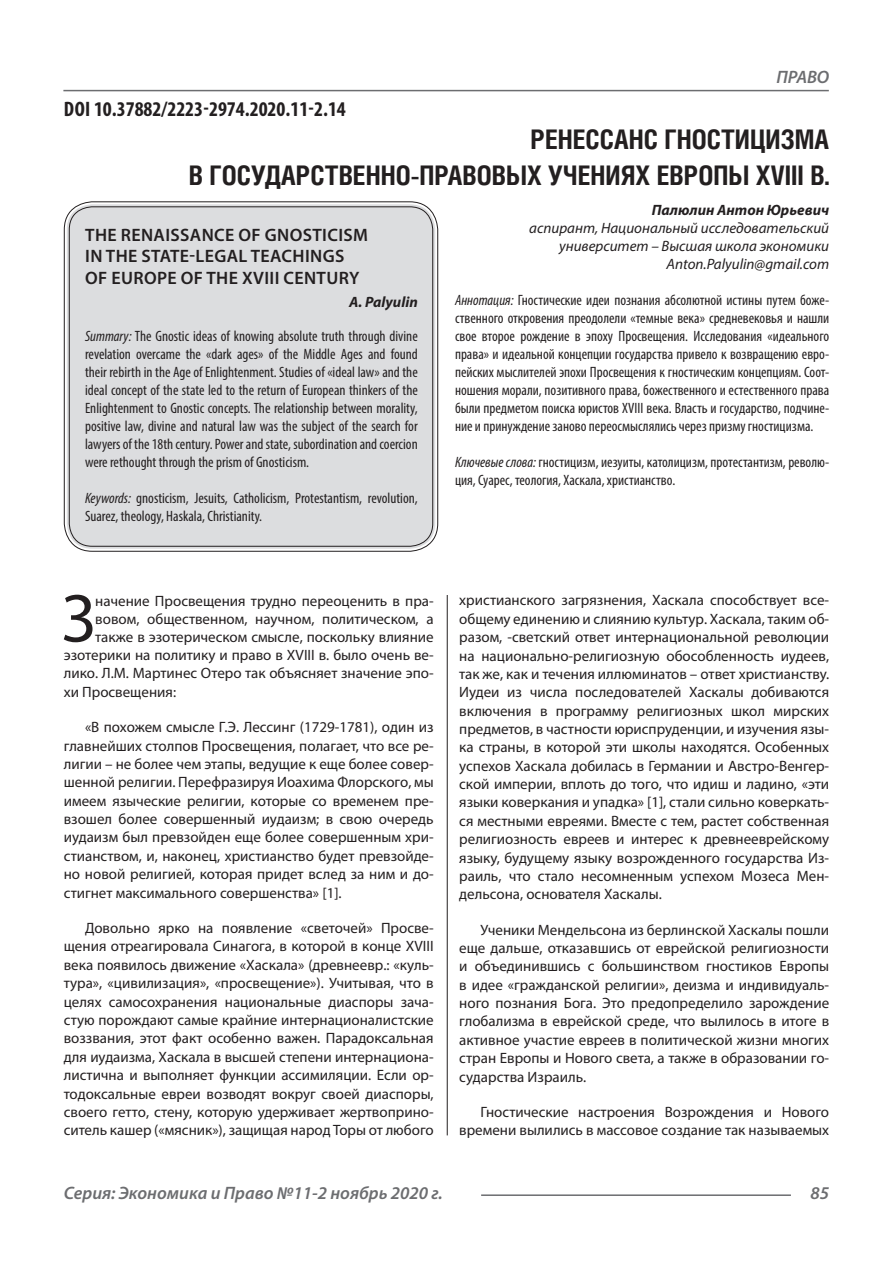
<style>
.page{position:relative;width:893px;height:1263px;background:#fff}
.page>*{position:absolute;margin:0;border:0;box-sizing:border-box;transform-origin:0 0}
.Статья_текст_первый{font:68.4px "Myriad Pro";color:#231f20}
.Статья_название{font:700 27px "Helios Cond C";color:#231f20}
.ДОИ{font:700 condensed 21px "Myriad Pro";color:#231f20}
.Статья_название_англ{font:600 18px "Myriad Pro";letter-spacing:.02em;color:#231f20}
.t1{font:italic 600 18px "Myriad Pro";color:#6c6d70}
.Статья_текст{font:15px/18.3px "Myriad Pro";color:#231f20;text-align:justify}
.Статья_аннотация_тек{font:condensed 15px/18px "Myriad Pro";color:#231f20;text-align:justify}
.Статья_аннотация_анг{font:condensed 15px/18px "Myriad Pro";color:#231f20;text-align:justify}
.Статья_текст_первый-2{font:15px "Myriad Pro";color:#231f20}
.Статья_автор_инфо{font:italic 15px/18px "Myriad Pro";color:#231f20;text-align:right}
.Статья_автор_фио_рус{font:italic 700 15px "Myriad Pro";color:#231f20}
.Статья_автор_англ{font:italic 700 15px "Myriad Pro";color:#231f20}
.s1{font-style:italic}
</style>
<div class="page">
<hr style="left:447px;top:128px;width:1px;height:1007px;background:#231f20">
<hr style="left:63px;top:90px;width:766px;height:1px;background:#6c6d70">
<hr style="left:481px;top:1194px;width:310px;height:2px;background:#6c6d70">
<div style="left:67px;top:204px;width:368px;height:345px;background:#dcdddf;border-radius:26px"></div>
<div style="left:69px;top:206px;width:364px;height:341px;border:1px solid #231f20;border-radius:23px"></div>
<p class="ДОИ" style="left:64px;top:96px;width:283px">DOI 10.37882/2223-2974.2020.11-2.14</p>
<p class="t1" style="left:776px;top:66px;width:54px">ПРАВО</p>
<p class="Статья_название" style="left:530px;top:124px;width:300px">РЕНЕССАНС ГНОСТИЦИЗМА</p>
<p class="Статья_название" style="left:189px;top:160px;width:642px">В ГОСУДАРСТВЕННО-ПРАВОВЫХ УЧЕНИЯХ ЕВРОПЫ XVIII В.</p>
<p class="Статья_автор_фио_рус" style="left:652px;top:200px;width:179px">Палюлин Антон Юрьевич</p>
<p class="Статья_автор_инфо" style="left:529px;top:218px;width:301px">аспирант, Национальный исследовательский университет – Высшая школа экономики</p>
<p class="Статья_автор_инфо" style="left:666px;top:254px;width:164px">Anton.Palyulin@gmail.com</p>
<p class="Статья_аннотация_тек" style="left:455px;top:291px;width:376px"><span class="s1">Аннотация:</span> Гностические идеи познания абсолютной истины путем боже&shy;ственного откровения преодолели «темные века» средневековья и нашли свое второе рождение в эпоху Просвещения. Исследования «идеального права» и идеальной концепции государства привело к возвращению евро&shy;пейских мыслителей эпохи Просвещения к гностическим концепциям. Соот&shy;ношения морали, позитивного права, божественного и естественного права были предметом поиска юристов XVIII века. Власть и государство, подчине&shy;ние и принуждение заново переосмыслялись через призму гностицизма.</p>
<p class="Статья_аннотация_тек" style="left:455px;top:453px;width:376px"><span class="s1">Ключевые слова:</span> гностицизм, иезуиты, католицизм, протестантизм, револю&shy;ция, Суарес, теология, Хаскала, христианство.</p>
<p class="Статья_название_англ" style="left:85px;top:223px;width:284px">THE RENAISSANCE OF GNOSTICISM</p>
<p class="Статья_название_англ" style="left:85px;top:245px;width:261px">IN THE STATE-LEGAL TEACHINGS</p>
<p class="Статья_название_англ" style="left:85px;top:266px;width:276px">OF EUROPE OF THE XVIII CENTURY</p>
<p class="Статья_автор_англ" style="left:349px;top:292px;width:70px">A. Palyulin</p>
<p class="Статья_аннотация_анг" style="left:85px;top:327px;width:334px"><span class="s1">Summary:</span> The Gnostic ideas of knowing absolute truth through divine revelation overcame the «dark ages» of the Middle Ages and found their rebirth in the Age of Enlightenment. Studies of «ideal law» and the ideal concept of the state led to the return of European thinkers of the Enlightenment to Gnostic concepts. The relationship between morality, positive law, divine and natural law was the subject of the search for lawyers of the 18th century. Power and state, subordination and coercion were rethought through the prism of Gnosticism.</p>
<p class="Статья_аннотация_анг" style="left:85px;top:489px;width:334px"><span class="s1">Keywords:</span> gnosticism, Jesuits, Catholicism, Protestantism, revolution,<br>Suarez, theology, Haskala, Christianity.</p>
<p class="Статья_текст_первый" style="left:62px;top:576px;width:35px">З</p>
<p class="Статья_текст_первый-2" style="left:95px;top:591px;width:340px">начение Просвещения трудно переоценить в пра-</p>
<p class="Статья_текст_первый-2" style="left:95px;top:609px;width:340px">вовом, общественном, научном, политическом, а</p>
<p class="Статья_текст_первый-2" style="left:95px;top:627px;width:340px">также в эзотерическом смысле, поскольку влияние</p>
<p class="Статья_текст_первый-2" style="left:64px;top:646px;width:371px">эзотерики на политику и право в XVIII в. было очень ве-</p>
<p class="Статья_текст_первый-2" style="left:64px;top:664px;width:371px">лико. Л.М. Мартинес Отеро так объясняет значение эпо-</p>
<p class="Статья_текст_первый-2" style="left:64px;top:682px;width:114px">хи Просвещения:</p>
<p class="Статья_текст" style="left:64px;top:718px;width:371px;text-indent:21px">«В похожем смысле Г.Э. Лессинг (1729-1781), один из главнейших столпов Просвещения, полагает, что все ре&shy;лигии – не более чем этапы, ведущие к еще более совер&shy;шенной религии. Перефразируя Иоахима Флорского, мы имеем языческие религии, которые со временем пре&shy;взошел более совершенный иудаизм; в свою очередь иудаизм был превзойден еще более совершенным хри&shy;стианством, и, наконец, христианство будет превзойде&shy;но новой религией, которая придет вслед за ним и до&shy;стигнет максимального совершенства» [1].</p>
<p class="Статья_текст" style="left:64px;top:918px;width:371px;text-indent:21px">Довольно ярко на появление «светочей» Просве&shy;щения отреагировала Синагога, в которой в конце XVIII века появилось движение «Хаскала» (древнеевр.: «куль&shy;тура», «цивилизация», «просвещение»). Учитывая, что в целях самосохранения национальные диаспоры зача&shy;стую порождают самые крайние интернационалистские воззвания, этот факт особенно важен. Парадоксальная для иудаизма, Хаскала в высшей степени интернациона&shy;листична и выполняет функции ассимиляции. Если ор&shy;тодоксальные евреи возводят вокруг своей диаспоры, своего гетто, стену, которую удерживает жертвоприно&shy;ситель кашер («мясник»), защищая народ Торы от любого</p>
<p class="Статья_текст" style="left:459px;top:591px;width:371px">христианского загрязнения, Хаскала способствует все&shy;общему единению и слиянию культур. Хаскала, таким об&shy;разом, -светский ответ интернациональной революции на национально-религиозную обособленность иудеев, так же, как и течения иллюминатов – ответ христианству.<br>Иудеи из числа последователей Хаскалы добиваются включения в программу религиозных школ мирских предметов, в частности юриспруденции, и изучения язы&shy;ка страны, в которой эти школы находятся. Особенных успехов Хаскала добилась в Германии и Австро-Венгер&shy;ской империи, вплоть до того, что идиш и ладино, «эти языки коверкания и упадка» [1], стали сильно коверкать&shy;ся местными евреями. Вместе с тем, растет собственная религиозность евреев и интерес к древнееврейскому языку, будущему языку возрожденного государства Из&shy;раиль, что стало несомненным успехом Мозеса Мен&shy;дельсона, основателя Хаскалы.</p>
<p class="Статья_текст" style="left:459px;top:920px;width:371px;text-indent:21px">Ученики Мендельсона из берлинской Хаскалы пошли еще дальше, отказавшись от еврейской религиозности и объединившись с большинством гностиков Европы в идее «гражданской религии», деизма и индивидуаль&shy;ного познания Бога. Это предопределило зарождение глобализма в еврейской среде, что вылилось в итоге в активное участие евреев в политической жизни многих стран Европы и Нового света, а также в образовании го&shy;сударства Израиль.</p>
<p class="Статья_текст" style="left:459px;top:1102px;width:371px;text-align:right">Гностические настроения Возрождения и Нового времени вылились в массовое создание так называемых</p>
<p class="t1" style="left:64px;top:1182px;width:381px">Серия: Экономика и Право №11-2 ноябрь 2020 г.</p>
<p class="t1" style="left:810px;top:1182px;width:20px">85</p>
</div>
